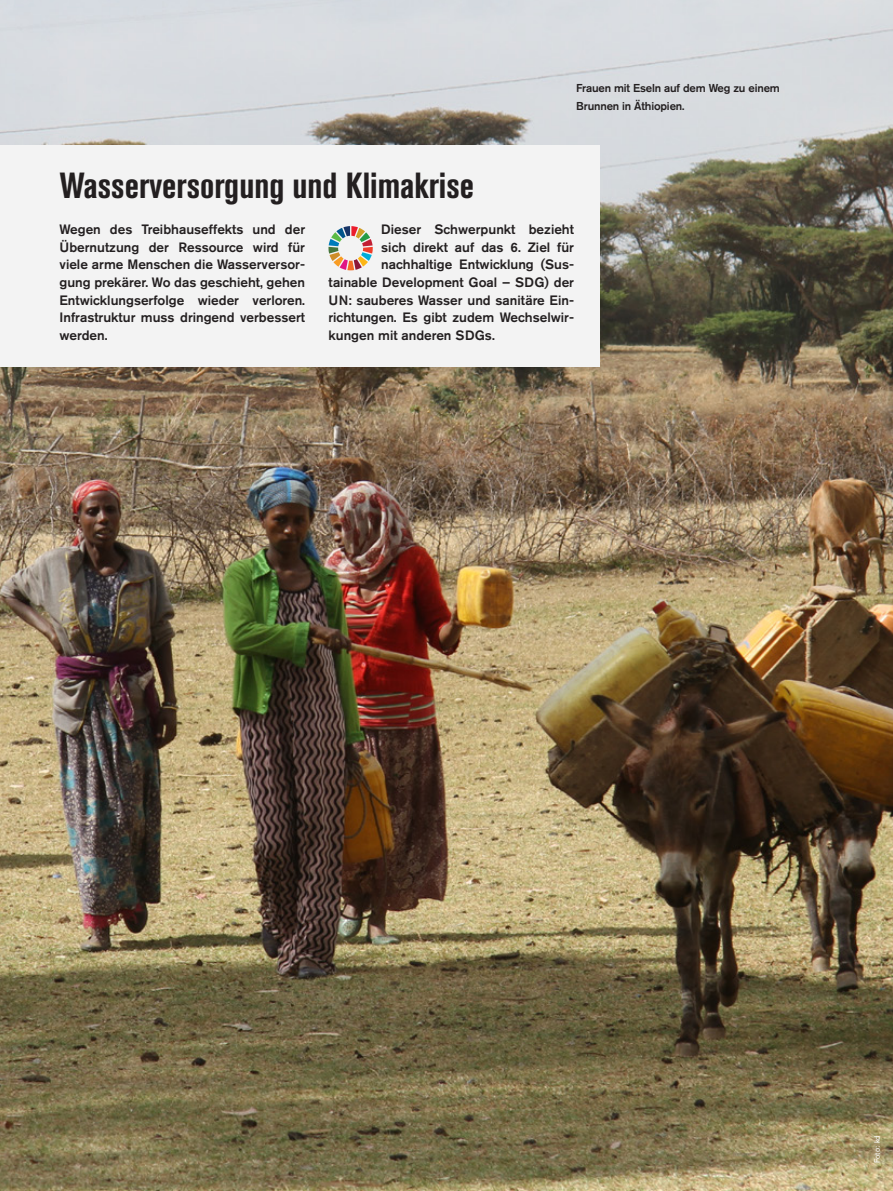
<style>
.page{position:relative;width:893px;height:1191px;background:#fff}
.page>*{position:absolute;margin:0;border:0;box-sizing:border-box;transform-origin:0 0}
.t1{font:700 condensed 36px "Akzidenz Grotesk BE";color:#231f20}
.t2{font:500 13.5px/17.7px "Akzidenz Grotesk BE";color:#231f20;text-align:justify}
.t3{font:500 11.4px/17.7px "Akzidenz Grotesk BE";letter-spacing:-.015em;color:#231f20}
.t4{font:7.8px "Akzidenz Grotesk BE";color:#fff}
</style>
<div class="page">
<img style="left:0;top:0;width:893px;height:1191px">
<div style="left:0;top:145px;width:600px;height:222px;background:#f3f3f3"></div>
<svg style="left:328px;top:226px;width:45px;height:44px"></svg>
<p class="t3" style="left:576px;top:79px;width:205px">Frauen mit Eseln auf dem Weg zu einem<br>Brunnen in Äthiopien.</p>
<h1 class="t1" style="left:60px;top:165px;width:416px">Wasserversorgung und Klimakrise</h1>
<p class="t2" style="left:60px;top:220px;width:247px">Wegen des Treibhauseffekts und der Übernutzung der Ressource wird für viele arme Menschen die Wasserversor&shy;gung prekärer. Wo das geschieht, gehen Entwicklungserfolge wieder verloren.<br>Infrastruktur muss dringend verbessert werden.</p>
<p class="t2" style="left:381px;top:220px;width:194px">Dieser Schwerpunkt bezieht</p>
<p class="t2" style="left:381px;top:238px;width:194px">sich direkt auf das 6. Ziel für</p>
<p class="t2" style="left:381px;top:255px;width:194px">nachhaltige Entwicklung (Sus-</p>
<p class="t2" style="left:328px;top:273px;width:247px">tainable Development Goal – SDG) der</p>
<p class="t2" style="left:328px;top:291px;width:247px">UN: sauberes Wasser und sanitäre Ein-</p>
<p class="t2" style="left:328px;top:308px;width:247px">richtungen. Es gibt zudem Wechselwir-</p>
<p class="t2" style="left:328px;top:326px;width:168px">kungen mit anderen SDGs.</p>
<p class="t4" style="left:872px;top:1163px;width:30px;rotate:-90deg">Foto: kd</p>
</div>
